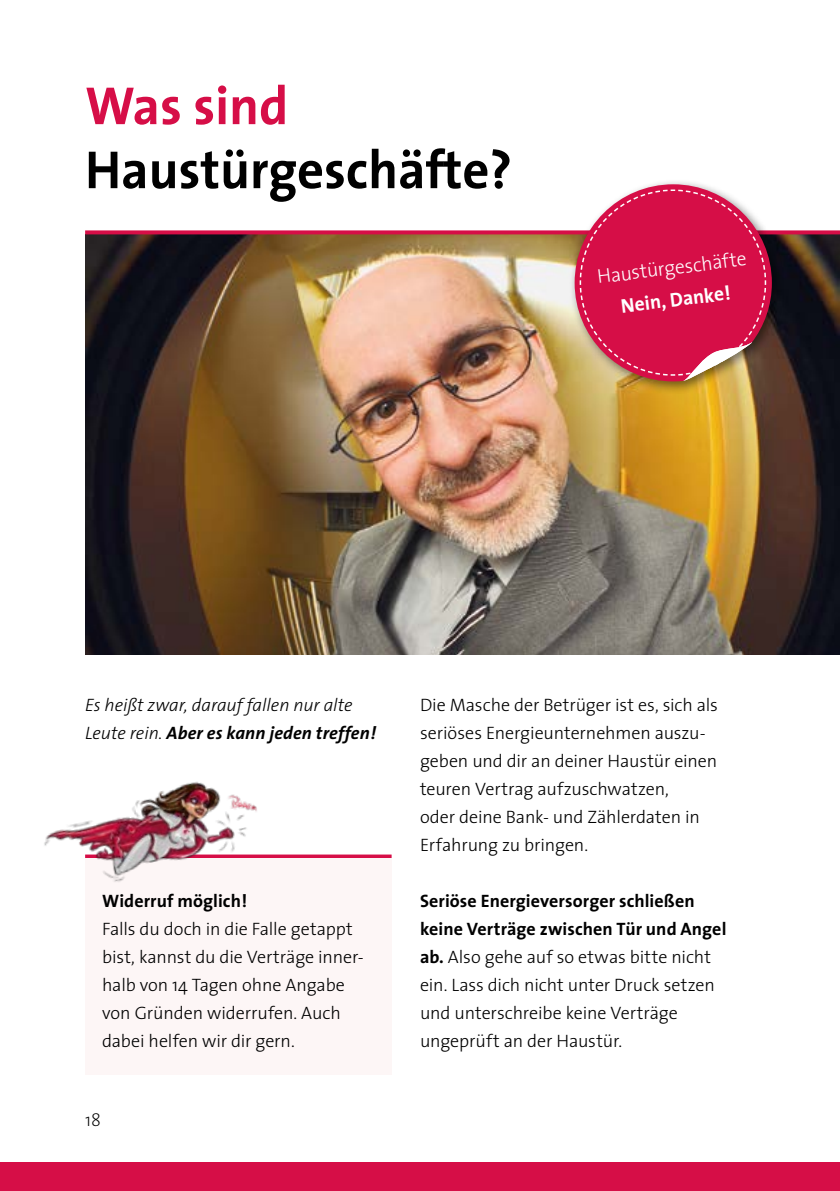
<style>
.page{position:relative;width:840px;height:1191px;background:#fff}
.page>*{position:absolute;margin:0;border:0;box-sizing:border-box;transform-origin:0 0}
.t1{font:700 54px "The Sans";color:#000}
.t2{font:700 54px "The Sans";color:#d60e47}
.t3{font:300 20px "The Sans";color:#fff}
.t4{font:700 20px "The Sans";color:#fff}
.t5{font:300 18px/28px "The Sans";letter-spacing:-.005em;color:#000}
.t6{font:italic 300 18px/28px "The Sans";letter-spacing:-.005em;color:#000}
.t7{font:700 18px "The Sans";letter-spacing:.005em;color:#000}
.t8{font:200 18px "The Sans";color:#000}
.s1{font-weight:700}
</style>
<div class="page">
<div style="left:0;top:1162px;width:839px;height:29px;background:#d60e47"></div>
<img style="left:85px;top:234px;width:754px;height:420px">
<svg style="left:85px;top:230px;width:754px;height:4px;background:#da275a"></svg>
<div style="left:569px;top:179px;width:216px;height:215px;background:#000;opacity:.5"></div>
<svg style="left:574px;top:184px;width:197px;height:197px;background:#d3395e"></svg>
<svg style="left:271px;top:854px;width:120px;height:4px"></svg>
<div style="left:85px;top:858px;width:306px;height:216px;background:#fdf6f6"></div>
<img style="left:44px;top:782px;width:227px;height:100px">
<h1 class="t2" style="left:85px;top:61px;width:204px">Was sind</h1>
<h1 class="t1" style="left:85px;top:125px;width:428px">Haustürgeschäfte?</h1>
<p class="t3" style="left:595px;top:260px;width:151px;rotate:-7deg">Haustürgeschäfte</p>
<p class="t4" style="left:618px;top:289px;width:112px;rotate:-7deg">Nein, Danke!</p>
<p class="t6" style="left:85px;top:690px;width:292px">Es heißt zwar, darauf fallen nur alte -Leute rein. <span class="s1">Aber es kann jeden treffen!</span></p>
<p class="t5" style="left:420px;top:690px;width:299px">Die Masche der Betrüger ist es, sich als seriöses Energieunternehmen auszu&shy;geben und dir an deiner Haustür einen teuren Vertrag aufzuschwatzen,<br>oder deine Bank- und Zählerdaten in Erfahrung zu bringen.</p>
<p class="t5" style="left:420px;top:886px;width:308px"><span class="s1">Seriöse Energieversorger schließen keine Verträge zwischen Tür und Angel ab.</span> Also gehe auf so etwas bitte nicht ein. Lass dich nicht unter Druck setzen und unterschreibe keine Verträge ungeprüft an der Haustür.</p>
<p class="t7" style="left:102px;top:885px;width:146px">Widerruf möglich!</p>
<p class="t5" style="left:102px;top:914px;width:263px">Falls du doch in die Falle getappt bist, kannst du die Verträge inner&shy;halb von 14 Tagen ohne Angabe von Gründen widerrufen. Auch dabei helfen wir dir gern.</p>
<p class="t8" style="left:85px;top:1105px;width:17px">18</p>
</div>
